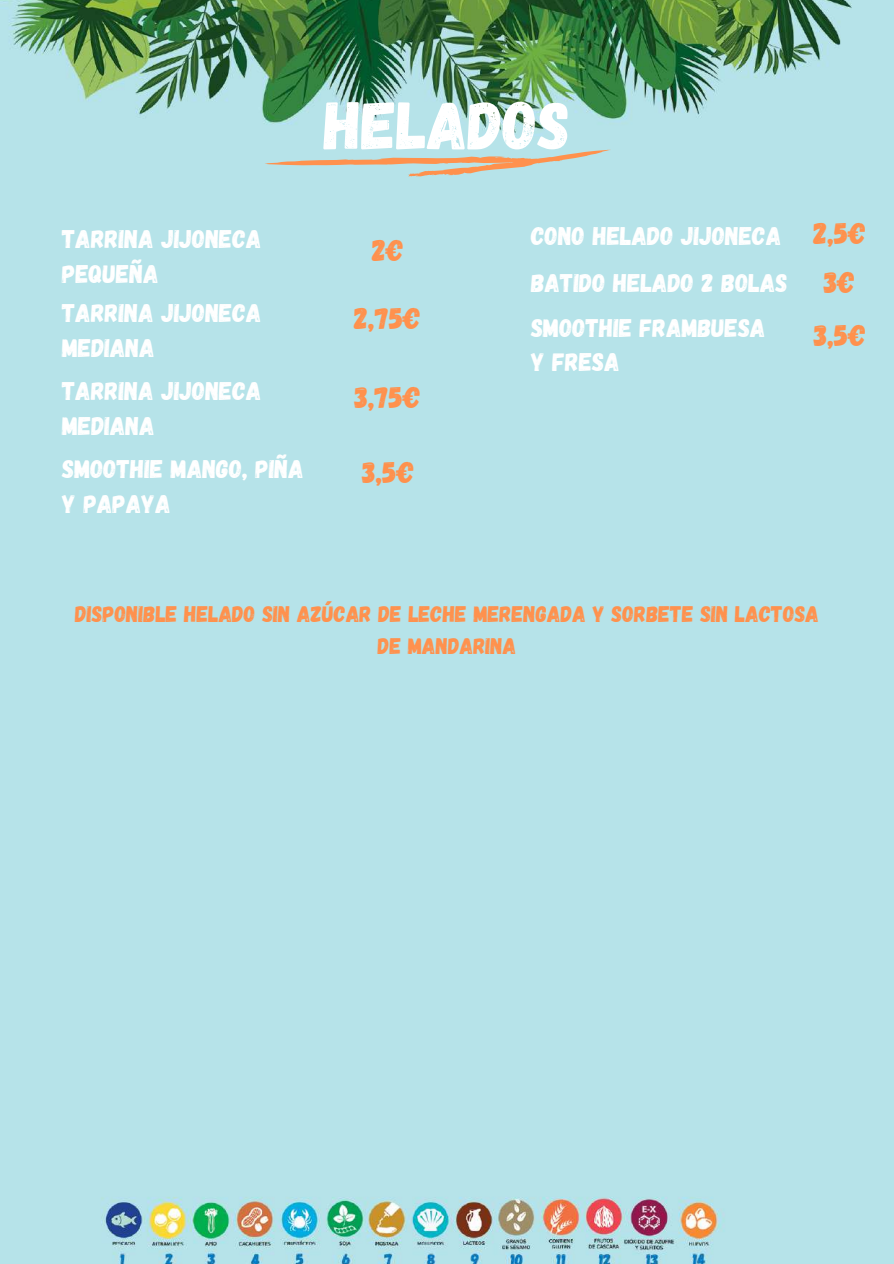
<style>
.page{position:relative;width:894px;height:1264px;background:#fff}
.page>*{position:absolute;margin:0;border:0;box-sizing:border-box;transform-origin:0 0}
.t1{font:67.5px "Gagalin";color:#fff}
.t2{font:30px "Gagalin";color:#ff914d}
.t3{font:25.5px/35px "Gagalin";color:#fff}
.t4{font:22.5px/31.5px "Gagalin";color:#ff914d;text-align:center}
</style>
<div class="page">
<img style="left:0;top:0;width:893px;height:1263px">
<svg style="left:263px;top:150px;width:349px;height:27px"></svg>
<h1 class="t1" style="left:324px;top:82px;width:248px">HELADOS</h1>
<p class="t3" style="left:62px;top:220px;width:201px">TARRINA JIJONECA<br>PEQUEÑA</p>
<p class="t3" style="left:531px;top:212px;width:258px;line-height:46.3px">CONO HELADO JIJONECA<br>BATIDO HELADO 2 BOLAS</p>
<p class="t2" style="left:372px;top:231px;width:33px">2€</p>
<p class="t2" style="left:813px;top:213px;width:54px">2,5€</p>
<p class="t2" style="left:823px;top:263px;width:32px">3€</p>
<p class="t3" style="left:62px;top:294px;width:201px">TARRINA JIJONECA<br>MEDIANA</p>
<p class="t3" style="left:62px;top:372px;width:201px">TARRINA JIJONECA<br>MEDIANA</p>
<p class="t2" style="left:354px;top:378px;width:67px">3,75€</p>
<p class="t2" style="left:354px;top:298px;width:68px">2,75€</p>
<p class="t3" style="left:62px;top:450px;width:243px">SMOOTHIE MANGO, PIÑA<br>Y PAPAYA</p>
<p class="t2" style="left:362px;top:452px;width:53px">3,5€</p>
<p class="t3" style="left:531px;top:309px;width:236px">SMOOTHIE FRAMBUESA<br>Y FRESA</p>
<p class="t2" style="left:813px;top:316px;width:53px">3,5€</p>
<p class="t4" style="left:75px;top:597px;width:745px">DISPONIBLE HELADO SIN AZÚCAR DE LECHE MERENGADA Y SORBETE SIN LACTOSA<br>DE MANDARINA</p>
</div>
